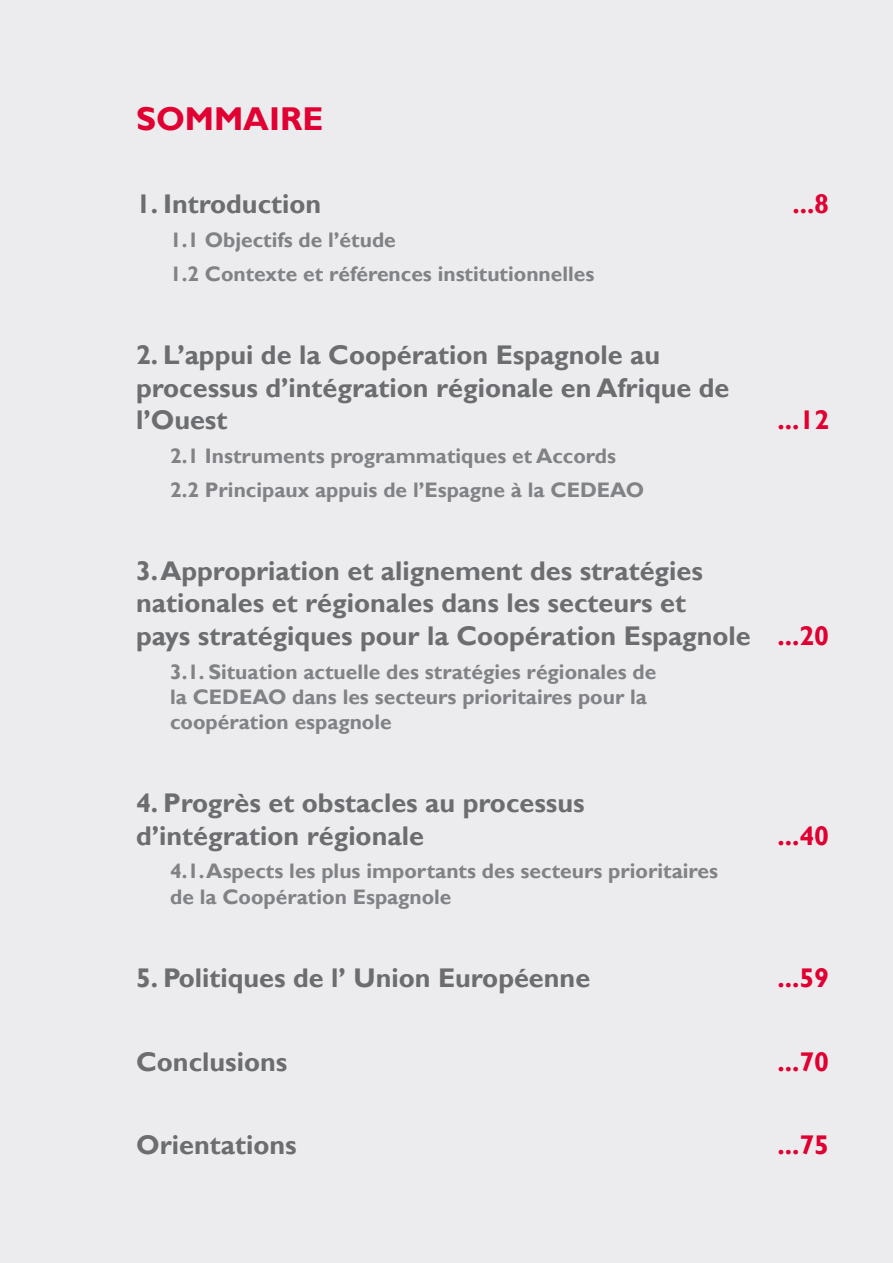
<style>
.page{position:relative;width:893px;height:1263px;background:#ececee}
.page>*{position:absolute;margin:0;border:0;box-sizing:border-box;transform-origin:0 0}
.TITULO_1{font:700 33px "Gill Sans";color:#e00031}
.TITULO_1_índice{font:700 27px/32.4px "Gill Sans";color:#6c6d70}
.TITULO_1_índice-2{font:700 27px "Gill Sans";color:#e00031}
.TITULO_2_índice{font:700 21px/25.2px "Gill Sans";color:#808285}
.s1{color:#e00031}
</style>
<div class="page">
<p class="TITULO_1" style="left:136px;top:99px;width:189px">SOMMAIRE</p>
<p class="TITULO_1_índice" style="left:136px;top:189px;width:187px">1. Introduction</p>
<p class="TITULO_1_índice-2" style="left:792px;top:188px;width:38px">...8</p>
<p class="TITULO_2_índice" style="left:170px;top:228px;width:227px">1.1 Objectifs de l’étude</p>
<p class="TITULO_2_índice" style="left:170px;top:262px;width:426px">1.2 Contexte et références institutionnelles</p>
<p class="TITULO_1_índice" style="left:136px;top:340px;width:595px">2. L’appui de la Coopération Espagnole au processus d’intégration régionale en Afrique de l’Ouest</p>
<p class="TITULO_2_índice" style="left:170px;top:444px;width:448px">2.1 Instruments programmatiques et Accords</p>
<p class="TITULO_2_índice" style="left:170px;top:477px;width:475px">2.2 Principaux appuis de l’Espagne à la CEDEAO</p>
<p class="TITULO_1_índice-2" style="left:777px;top:404px;width:53px">...12</p>
<p class="TITULO_1_índice" style="left:136px;top:555px;width:695px">3. Appropriation et alignement des stratégies nationales et régionales dans les secteurs et<br>pays stratégiques pour la Coopération Espagnole <span class="s1">...20</span></p>
<p class="TITULO_2_índice" style="left:170px;top:659px;width:488px">3.1. Situation actuelle des stratégies régionales de la CEDEAO dans les secteurs prioritaires pour la coopération espagnole</p>
<p class="TITULO_1_índice" style="left:136px;top:788px;width:450px">4. Progrès et obstacles au processus d’intégration régionale</p>
<p class="TITULO_2_índice" style="left:170px;top:859px;width:549px">4.1. Aspects les plus importants des secteurs prioritaires de la Coopération Espagnole</p>
<p class="TITULO_1_índice-2" style="left:777px;top:819px;width:53px">...40</p>
<p class="TITULO_1_índice" style="left:136px;top:962px;width:456px">5. Politiques de l’ Union Européenne</p>
<p class="TITULO_1_índice-2" style="left:777px;top:962px;width:53px">...59</p>
<p class="TITULO_1_índice" style="left:136px;top:1046px;width:153px">Conclusions</p>
<p class="TITULO_1_índice-2" style="left:777px;top:1045px;width:53px">...70</p>
<p class="TITULO_1_índice" style="left:136px;top:1129px;width:162px">Orientations</p>
<p class="TITULO_1_índice-2" style="left:777px;top:1128px;width:53px">...75</p>
</div>
